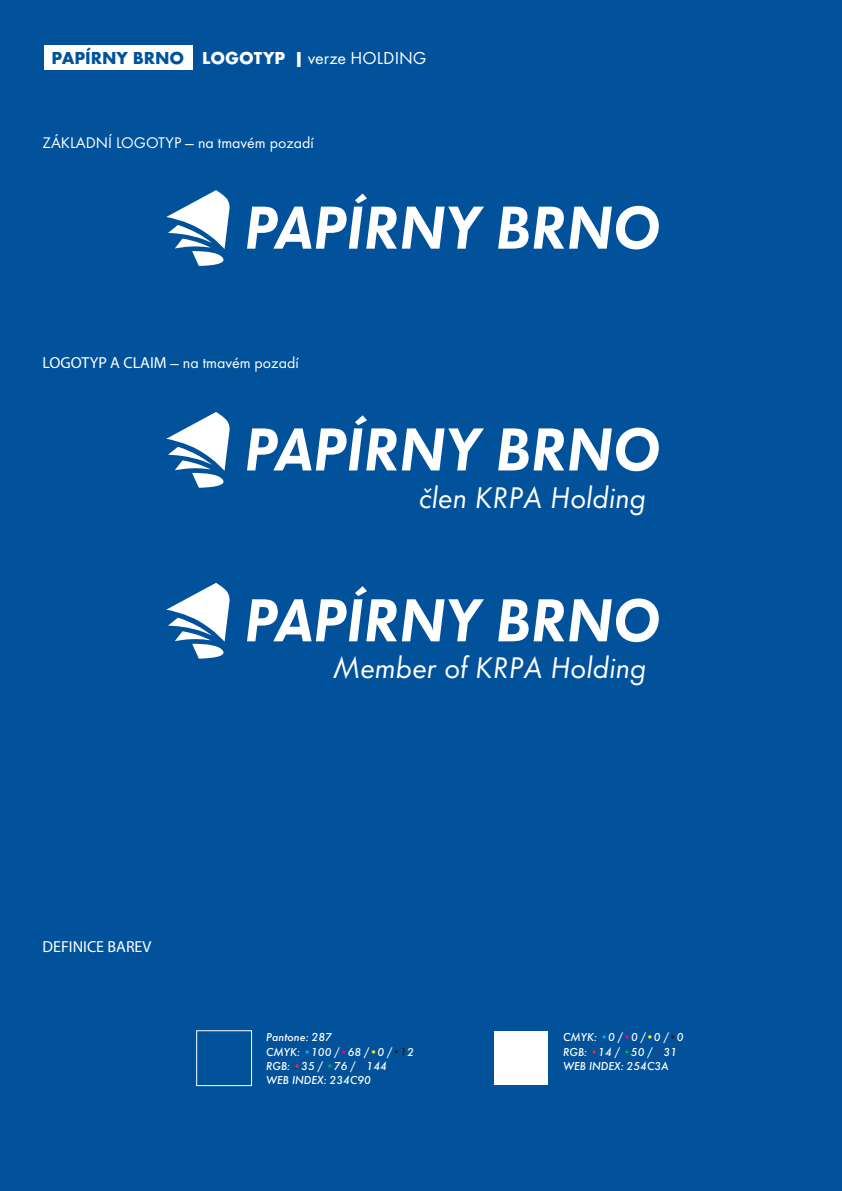
<style>
.page{position:relative;width:842px;height:1191px;background:#01529a}
.page>*{position:absolute;margin:0;border:0;box-sizing:border-box;transform-origin:0 0}
.t1{font:63px "Futura TOT Demi Obli";letter-spacing:-.01em;color:#fff}
.t2{font:31px "Futura TOT Book Obli";color:#fff}
.t3{font:18px "Futura TOT";color:#fff}
.t4{font:16px "Futura TOT";color:#fff}
.t5{font:16px "Myriad Pro";color:#fff}
.t6{font:12px/14.4px "Futura TOT Medi Obli";color:#fff}
.s1{font-weight:700;color:#01529a}
.s2{font-weight:700}
.s3{font-family:"Myriad Pro"}
.s4{color:#00aeef}
.s5{color:#ed028c}
.s6{color:#fff101}
.s7{color:#231f20}
.s8{color:#ec2a2d}
.s9{color:#00aa4d}
.s10{color:#333b97}
</style>
<div class="page">
<svg style="left:196px;top:1030px;width:56px;height:56px"></svg>
<div style="left:494px;top:1031px;width:54px;height:54px;background:#fff"></div>
<svg style="left:166px;top:190px;width:64px;height:76px"></svg>
<svg style="left:166px;top:412px;width:64px;height:76px"></svg>
<svg style="left:166px;top:583px;width:64px;height:75px"></svg>
<div style="left:44px;top:45px;width:149px;height:25px;background:#fff"></div>
<h3 class="t3" style="left:52px;top:47px;width:377px"><span class="s1">PAPÍRNY BRNO</span> <span class="s2">LOGOTYP |</span> verze HOLDING</h3>
<h3 class="t4" style="left:43px;top:133px;width:273px">ZÁKLADNÍ LOGOTYP — na tmavém pozadí</h3>
<h1 class="t1" style="left:244px;top:191px;width:418px">PAPÍRNY BRNO</h1>
<h3 class="t4" style="left:43px;top:353px;width:258px"><span class="s3">LOGOTYP A CLAIM</span> — na tmavém pozadí</h3>
<h1 class="t1" style="left:244px;top:412px;width:418px">PAPÍRNY BRNO</h1>
<h2 class="t2" style="left:419px;top:479px;width:229px">člen KRPA Holding</h2>
<h1 class="t1" style="left:244px;top:583px;width:418px">PAPÍRNY BRNO</h1>
<h3 class="t5" style="left:43px;top:937px;width:111px">DEFINICE BAREV</h3>
<h2 class="t2" style="left:333px;top:649px;width:315px">Member of KRPA Holding</h2>
<p class="t6" style="left:266px;top:1030px;width:149px">Pantone: 287<br>CMYK: <span class="s4">•</span>100 /<span class="s5">•</span>68 /<span class="s6">•</span>0 /<span class="s7">•1</span>2<br>RGB: <span class="s8">•</span>35 / <span class="s9">•</span>76 / <span class="s10">•</span>144<br>WEB INDEX: 234C90</p>
<p class="t6" style="left:563px;top:1030px;width:122px">CMYK: <span class="s4">•</span>0 /<span class="s5">•</span>0 /<span class="s6">•</span>0 /<span class="s7">•</span>0<br>RGB: <span class="s8">•</span>14 / <span class="s9">•</span>50 / <span class="s10">•</span>31<br>WEB INDEX: 254C3A</p>
</div>
